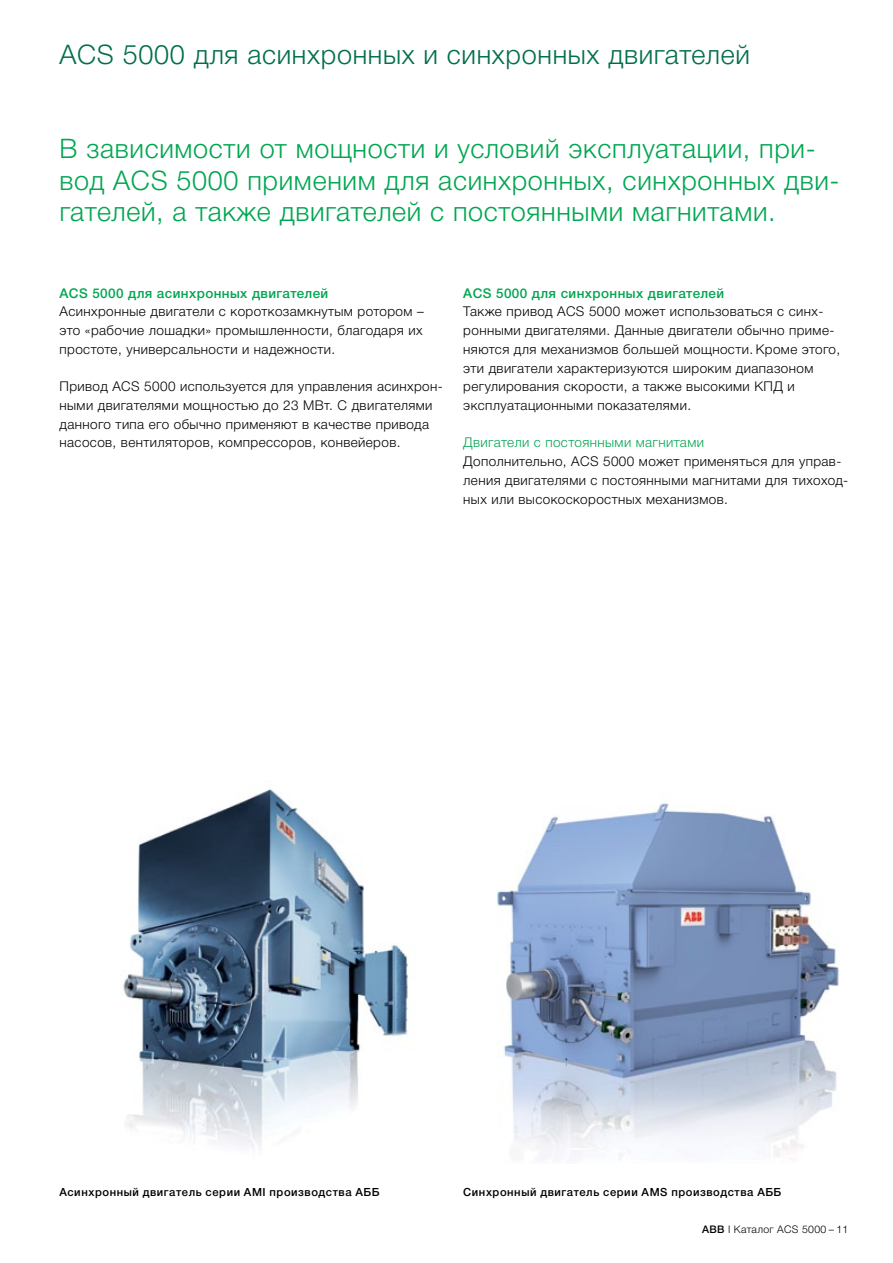
<style>
.page{position:relative;width:893px;height:1263px;background:#fff}
.page>*{position:absolute;margin:0;border:0;box-sizing:border-box;transform-origin:0 0}
.t1{font:300 27px/31.5px "Helvetica Neue Cyr";letter-spacing:.025em;color:#00a651}
.t2{font:300 27px "Helvetica Neue Cyr";letter-spacing:.025em;color:#006f4a}
.t3{font:300 13.5px/18.8px "Helvetica Neue Cyr";letter-spacing:.03em;color:#000}
.t4{font:500 13.5px "Helvetica Neue Cyr";letter-spacing:.03em;color:#00a651}
.t5{font:300 13.5px "Helvetica Neue Cyr";letter-spacing:.03em;color:#00a651}
.t6{font:500 11.25px "Helvetica Neue Cyr";letter-spacing:.05em;color:#000}
.t7{font:300 10.5px "Helvetica Neue Cyr";letter-spacing:.03em;color:#000}
.s1{font-weight:500}
</style>
<div class="page">
<img style="left:123px;top:789px;width:285px;height:359px">
<img style="left:497px;top:803px;width:342px;height:357px">
<h1 class="t2" style="left:60px;top:40px;width:692px">ACS 5000 для асинхронных и синхронных двигателей</h1>
<h1 class="t1" style="left:60px;top:133px;width:782px">В зависимости от мощности и условий эксплуатации, при&shy;вод ACS 5000 применим для асинхронных, синхронных дви&shy;гателей, а также двигателей с постоянными магнитами.</h1>
<p class="t4" style="left:60px;top:285px;width:270px">ACS 5000 для асинхронных двигателей</p>
<p class="t3" style="left:60px;top:302px;width:366px;text-align:justify">Асинхронные двигатели с короткозамкнутым ротором – это «рабочие лошадки» промышленности, благодаря их простоте, универсальности и надежности.</p>
<p class="t3" style="left:60px;top:377px;width:385px">Привод ACS 5000 используется для управления асинхрон&shy;ными двигателями мощностью до 23 МВт. С двигателями данного типа его обычно применяют в качестве привода насосов, вентиляторов, компрессоров, конвейеров.</p>
<p class="t4" style="left:463px;top:285px;width:262px">ACS 5000 для синхронных двигателей</p>
<p class="t3" style="left:463px;top:302px;width:378px">Также привод ACS 5000 может использоваться с синх&shy;ронными двигателями. Данные двигатели обычно приме&shy;няются для механизмов большей мощности. Кроме этого, эти двигатели характеризуются широким диапазоном регулирования скорости, а также высокими КПД и эксплуатационными показателями.</p>
<p class="t5" style="left:463px;top:435px;width:242px">Двигатели с постоянными магнитами</p>
<p class="t3" style="left:463px;top:452px;width:386px">Дополнительно, ACS 5000 может применяться для управ&shy;ления двигателями с постоянными магнитами для тихоход&shy;ных или высокоскоростных механизмов.</p>
<p class="t6" style="left:60px;top:1186px;width:322px">Асинхронный двигатель серии AMI производства АББ</p>
<p class="t6" style="left:463px;top:1186px;width:320px">Синхронный двигатель серии AMS производства АББ</p>
<p class="t7" style="left:702px;top:1224px;width:148px"><span class="s1">ABB</span> I Каталог ACS 5000 – 11</p>
</div>
